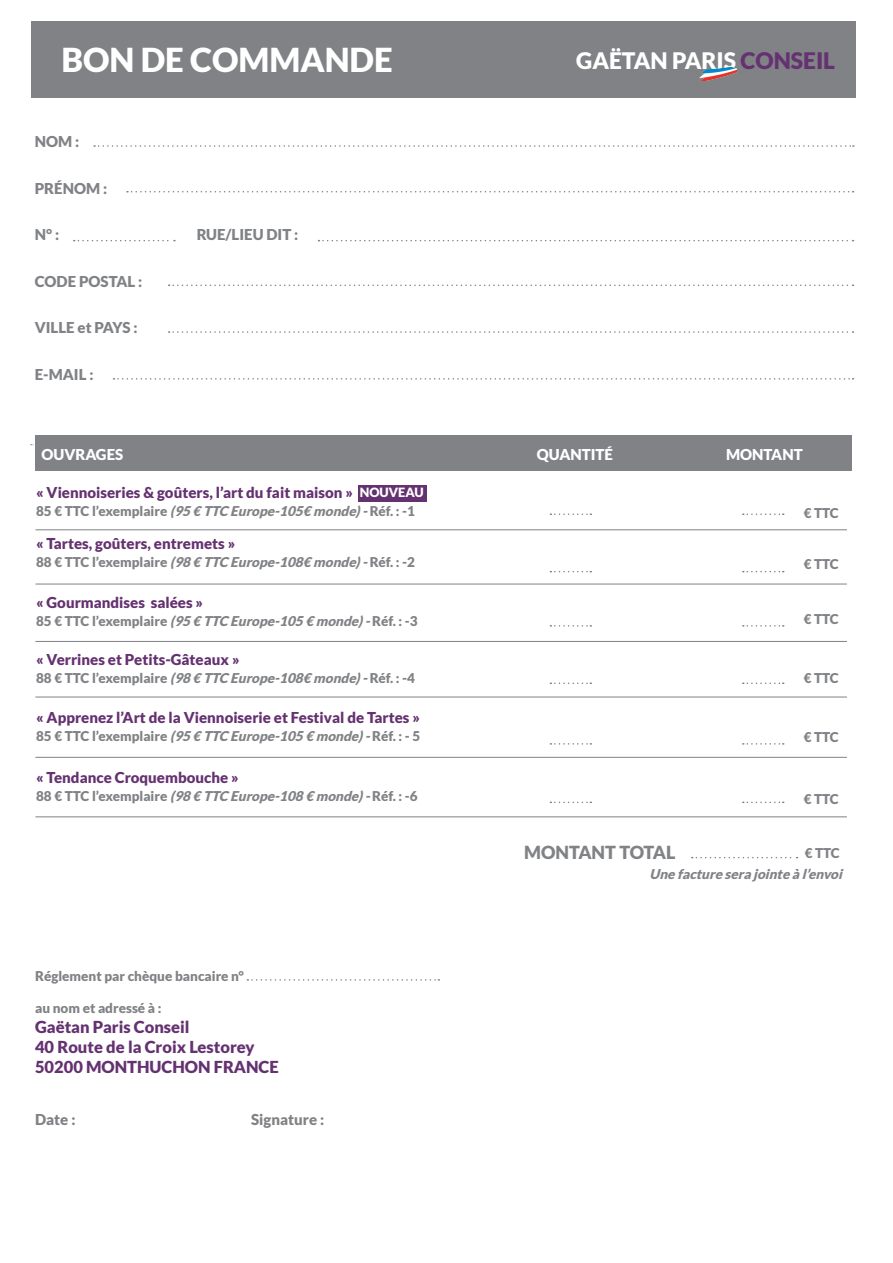
<style>
.page{position:relative;width:893px;height:1263px;background:#fff}
.page>*{position:absolute;margin:0;border:0;box-sizing:border-box;transform-origin:0 0}
.t1{font:900 33px "Lato";color:#fff}
.t2{font:900 22.8px "Lato";color:#fff}
.t3{font:900 18px "Lato";color:#808285}
.t4{font:900 16.5px/19.8px "Lato";color:#653271}
.t5{font:900 15px "Lato";color:#653271}
.t6{font:900 15px "Lato";color:#808285}
.t7{font:900 15px "Lato";color:#fff}
.t8{font:900 13.5px "Lato";color:#808285}
.t9{font:italic 900 13.5px "Lato";color:#808285}
.t10{font:900 12.75px "Lato";color:#fff}
.s1{color:#653271}
.s2{font-style:italic}
</style>
<div class="page">
<div style="left:31px;top:21px;width:825px;height:77px;background:#808285"></div>
<img style="left:699px;top:66px;width:37px;height:15px">
<svg style="left:94px;top:145px;width:760px;height:2px"></svg>
<svg style="left:127px;top:191px;width:726px;height:1px"></svg>
<svg style="left:169px;top:285px;width:684px;height:1px"></svg>
<svg style="left:169px;top:331px;width:684px;height:2px"></svg>
<svg style="left:113px;top:378px;width:740px;height:2px"></svg>
<svg style="left:550px;top:625px;width:41px;height:2px"></svg>
<svg style="left:743px;top:625px;width:41px;height:2px"></svg>
<svg style="left:550px;top:682px;width:41px;height:2px"></svg>
<svg style="left:743px;top:682px;width:41px;height:2px"></svg>
<svg style="left:550px;top:743px;width:41px;height:2px"></svg>
<svg style="left:550px;top:801px;width:41px;height:2px"></svg>
<svg style="left:743px;top:743px;width:41px;height:2px"></svg>
<svg style="left:743px;top:801px;width:41px;height:2px"></svg>
<svg style="left:692px;top:857px;width:105px;height:1px"></svg>
<svg style="left:247px;top:979px;width:192px;height:2px"></svg>
<hr style="left:35px;top:529px;width:812px;height:1px;background:#808285">
<hr style="left:35px;top:584px;width:812px;height:1px;background:#808285">
<hr style="left:35px;top:641px;width:812px;height:1px;background:#808285">
<hr style="left:35px;top:697px;width:812px;height:1px;background:#808285">
<hr style="left:35px;top:757px;width:812px;height:1px;background:#808285">
<hr style="left:35px;top:816px;width:812px;height:1px;background:#808285">
<svg style="left:74px;top:240px;width:101px;height:1px"></svg>
<svg style="left:318px;top:240px;width:535px;height:1px"></svg>
<div style="left:35px;top:436px;width:816px;height:35px;background:#808285"></div>
<svg style="left:550px;top:513px;width:41px;height:2px"></svg>
<svg style="left:743px;top:513px;width:41px;height:2px"></svg>
<div style="left:358px;top:485px;width:68px;height:16px;background:#653271"></div>
<svg style="left:550px;top:571px;width:41px;height:1px"></svg>
<svg style="left:743px;top:571px;width:41px;height:1px"></svg>
<h1 class="t1" style="left:61px;top:41px;width:333px">BON DE COMMANDE</h1>
<h2 class="t2" style="left:576px;top:48px;width:260px">GAËTAN PARIS <span class="s1">CONSEIL</span></h2>
<p class="t6" style="left:35px;top:133px;width:46px">NOM :</p>
<p class="t6" style="left:35px;top:179px;width:74px">PRÉNOM :</p>
<p class="t6" style="left:35px;top:226px;width:26px">N° :</p>
<p class="t6" style="left:197px;top:226px;width:103px">RUE/LIEU DIT :</p>
<p class="t6" style="left:35px;top:272px;width:109px">CODE POSTAL :</p>
<p class="t6" style="left:35px;top:319px;width:105px">VILLE et PAYS :</p>
<p class="t6" style="left:35px;top:365px;width:60px">E-MAIL :</p>
<p class="t7" style="left:41px;top:445px;width:83px">OUVRAGES</p>
<p class="t7" style="left:537px;top:445px;width:78px">QUANTITÉ</p>
<p class="t5" style="left:36px;top:484px;width:318px">« Viennoiseries &amp; goûters, l’art du fait maison »</p>
<p class="t8" style="left:36px;top:503px;width:380px">8 5 € TTC l ’exe m p l a i r e <span class="s2">(95 € TTC Europe-105€ monde)-</span>R é f. : - 1</p>
<p class="t10" style="left:360px;top:485px;width:65px">NOUVEAU</p>
<p class="t7" style="left:726px;top:445px;width:78px">MONTANT</p>
<p class="t8" style="left:804px;top:505px;width:37px">€ TTC</p>
<p class="t5" style="left:36px;top:535px;width:201px">« Tartes, goûters, entremets »</p>
<p class="t8" style="left:36px;top:554px;width:380px">8 8 € TTC l ’exe m p l a i r e <span class="s2">(98 € TTC Europe-108€ monde)-</span>R é f. : - 2</p>
<p class="t8" style="left:804px;top:556px;width:37px">€ TTC</p>
<p class="t5" style="left:36px;top:594px;width:168px">« Gourmandises salées »</p>
<p class="t8" style="left:36px;top:614px;width:383px">85 € TTC l’exemplaire <span class="s2">(95 € TTC Europe-105 € monde)-</span>Réf. : -3</p>
<p class="t5" style="left:36px;top:650px;width:205px">« Verrines et Petits-Gâteaux »</p>
<p class="t8" style="left:36px;top:670px;width:380px">8 8 € TTC l ’exe m p l a i r e <span class="s2">(98 € TTC Europe-108€ monde)-</span>R é f. : - 4</p>
<p class="t5" style="left:36px;top:709px;width:385px">« Apprenez l’Art de la Viennoiserie et Festival de Tartes »</p>
<p class="t8" style="left:36px;top:728px;width:386px">8 5 € TTC l ’exe m p l a i r e <span class="s2">(95 € TTC Europe-105 € monde)-</span>R é f. : - 5</p>
<p class="t5" style="left:36px;top:768px;width:204px">« Tendance Croquembouche »</p>
<p class="t8" style="left:36px;top:788px;width:383px">88 € TTC l’exemplaire <span class="s2">(98 € TTC Europe-108 € monde)-</span>Réf. : -6</p>
<p class="t8" style="left:804px;top:611px;width:37px">€ TTC</p>
<p class="t8" style="left:804px;top:670px;width:37px">€ TTC</p>
<p class="t8" style="left:804px;top:729px;width:37px">€ TTC</p>
<p class="t8" style="left:804px;top:791px;width:37px">€ TTC</p>
<h3 class="t3" style="left:524px;top:841px;width:153px">MONTANT TOTAL</h3>
<p class="t8" style="left:805px;top:845px;width:37px">€ TTC</p>
<p class="t8" style="left:35px;top:968px;width:210px">Réglement par chèque bancaire n°</p>
<p class="t8" style="left:35px;top:1000px;width:128px">au nom et adressé à :</p>
<p class="t4" style="left:35px;top:1016px;width:245px">Gaëtan Paris Conseil<br>40 Route de la Croix Lestorey<br>50200 MONTHUCHON FRANCE</p>
<p class="t6" style="left:35px;top:1111px;width:42px">Date :</p>
<p class="t6" style="left:251px;top:1111px;width:75px">Signature :</p>
<p class="t9" style="left:650px;top:866px;width:198px">Une facture sera jointe à l’envoi</p>
</div>
